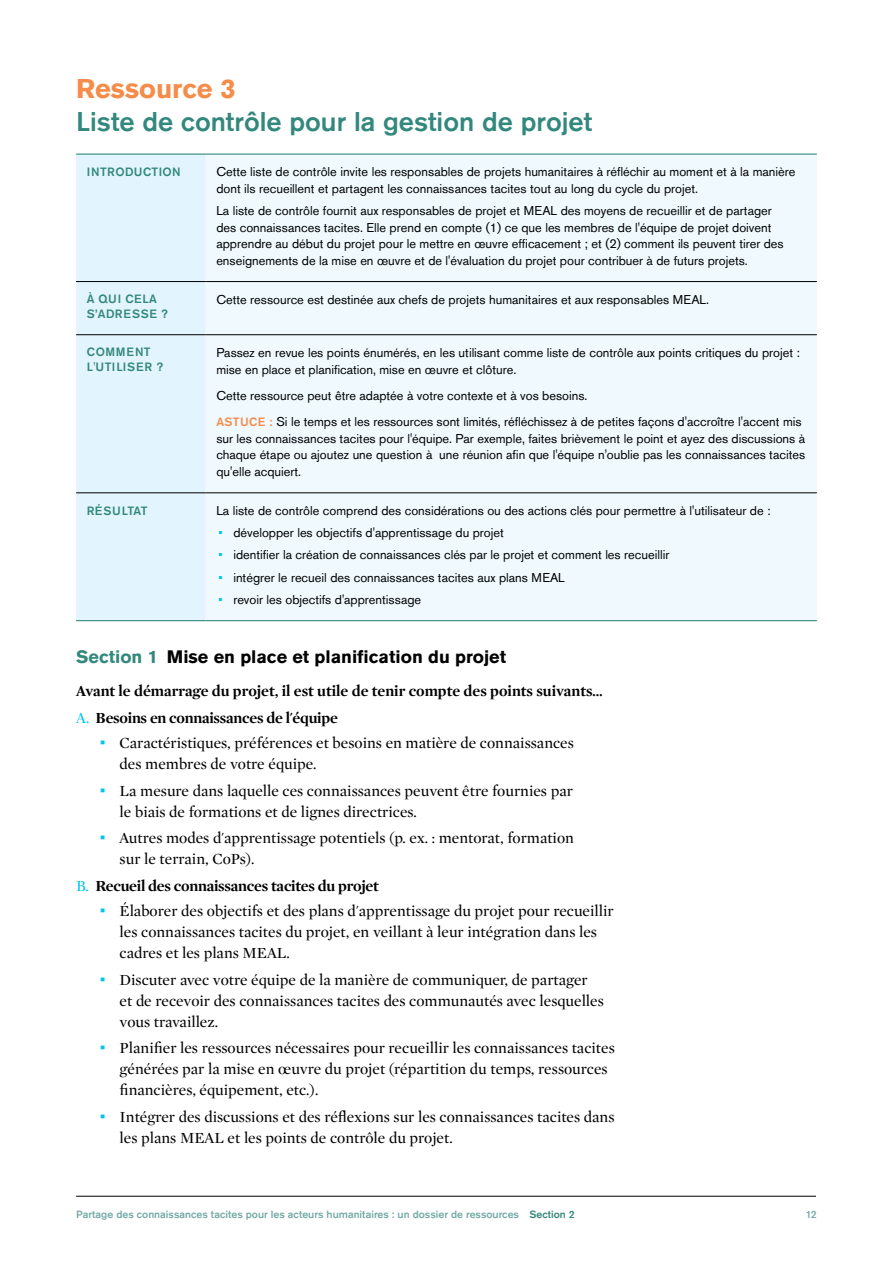
<style>
.page{position:relative;width:893px;height:1263px;background:#fff}
.page>*{position:absolute;margin:0;border:0;box-sizing:border-box;transform-origin:0 0}
.t1{font:500 27px "Akzidenz Grotesk Std";color:#33887d}
.t2{font:700 27px "Akzidenz Grotesk Std";color:#f68c4a}
.t3{font:700 18px "Akzidenz Grotesk Std";color:#000}
.t4{font:15.75px/21px "Mercury Display";color:#000}
.t5{font:700 15.75px/26.5px "Mercury Display";letter-spacing:-.015em;color:#000}
.t6{font:12.75px/16.5px "Akzidenz Grotesk Std";color:#000}
.t7{font:500 12px "Akzidenz Grotesk Std";letter-spacing:.035em;color:#33887d}
.t8{font:500 12px/14.4px "Akzidenz Grotesk Std";letter-spacing:.055em;color:#33887d}
.t9{font:500 12px/14.4px "Akzidenz Grotesk Std";letter-spacing:.075em;color:#33887d}
.t10{font:500 10.5px "Akzidenz Grotesk Std";color:#74aaa7}
.s1{font-weight:500;font-size:12px;color:#f68c4a}
.s2{color:#00c2f3}
.s3{color:#33887d}
.s4{font-weight:400;color:#00c2f3}
.s5{font-family:"Akzidenz Grotesk Std";font-weight:500;color:#00c2f3}
</style>
<div class="page">
<hr style="left:76px;top:1196px;width:740px;height:1px;background:#000">
<div style="left:76px;top:155px;width:130px;height:465px;background:#e2f4fd"></div>
<div style="left:206px;top:155px;width:611px;height:465px;background:#eff9fe"></div>
<hr style="left:76px;top:154px;width:130px;height:1px;background:#33887d">
<hr style="left:206px;top:154px;width:611px;height:1px;background:#33887d">
<hr style="left:76px;top:620px;width:130px;height:1px;background:#33887d">
<hr style="left:206px;top:620px;width:611px;height:1px;background:#33887d">
<hr style="left:76px;top:281px;width:130px;height:1px;background:#000">
<hr style="left:206px;top:281px;width:611px;height:1px;background:#000">
<hr style="left:76px;top:334px;width:130px;height:1px;background:#000">
<hr style="left:206px;top:334px;width:611px;height:1px;background:#000">
<hr style="left:76px;top:493px;width:130px;height:1px;background:#000">
<hr style="left:206px;top:493px;width:611px;height:1px;background:#000">
<h1 class="t2" style="left:76px;top:73px;width:161px">Ressource 3</h1>
<h1 class="t1" style="left:76px;top:104px;width:517px">Liste de contrôle pour la gestion de projet</h1>
<p class="t7" style="left:87px;top:164px;width:95px">INTRODUCTION</p>
<p class="t6" style="left:216px;top:164px;width:581px">Cette liste de contrôle invite les responsables de projets humanitaires à réfléchir au moment et à la manière dont ils recueillent et partagent les connaissances tacites tout au long du cycle du projet.</p>
<p class="t6" style="left:216px;top:202px;width:569px">La liste de contrôle fournit aux responsables de projet et MEAL des moyens de recueillir et de partager des connaissances tacites. Elle prend en compte (1) ce que les membres de l'équipe de projet doivent apprendre au début du projet pour le mettre en œuvre efficacement ; et (2) comment ils peuvent tirer des enseignements de la mise en œuvre et de l'évaluation du projet pour contribuer à de futurs projets.</p>
<p class="t8" style="left:87px;top:292px;width:83px">À QUI CELA<br>S’ADRESSE ?</p>
<p class="t6" style="left:216px;top:291px;width:494px">Cette ressource est destinée aux chefs de projets humanitaires et aux responsables MEAL.</p>
<p class="t9" style="left:87px;top:345px;width:78px">COMMENT<br>L'UTILISER ?</p>
<p class="t6" style="left:216px;top:344px;width:585px">Passez en revue les points énumérés, en les utilisant comme liste de contrôle aux points critiques du projet : mise en place et planification, mise en œuvre et clôture.</p>
<p class="t6" style="left:216px;top:382px;width:587px;line-height:26.4px">Cette ressource peut être adaptée à votre contexte et à vos besoins.<br><span class="s1">ASTUCE :</span> Si le temps et les ressources sont limités, réfléchissez à de petites façons d'accroître l'accent mis</p>
<p class="t6" style="left:216px;top:430px;width:590px;text-align:justify">sur les connaissances tacites pour l'équipe. Par exemple, faites brièvement le point et ayez des discussions à chaque étape ou ajoutez une question à une réunion afin que l'équipe n'oublie pas les connaissances tacites qu'elle acquiert.</p>
<p class="t7" style="left:87px;top:503px;width:62px">RÉSULTAT</p>
<p class="t6" style="left:216px;top:502px;width:556px">La liste de contrôle comprend des considérations ou des actions clés pour permettre à l'utilisateur de :</p>
<p class="t6" style="left:218px;top:524px;width:287px"><span class="s2">•</span> développer les objectifs d'apprentissage du projet</p>
<p class="t6" style="left:218px;top:547px;width:452px"><span class="s2">•</span> identifier la création de connaissances clés par le projet et comment les recueillir</p>
<p class="t6" style="left:218px;top:569px;width:348px"><span class="s2">•</span> intégrer le recueil des connaissances tacites aux plans MEAL</p>
<p class="t6" style="left:218px;top:591px;width:204px"><span class="s2">•</span> revoir les objectifs d'apprentissage</p>
<h2 class="t3" style="left:76px;top:647px;width:431px"><span class="s3">Section 1</span> Mise en place et planification du projet</h2>
<p class="t5" style="left:76px;top:677px;width:528px">Avant le démarrage du projet, il est utile de tenir compte des points suivants…<br><span class="s4">A.</span> Besoins en connaissances de l'équipe</p>
<p class="t4" style="left:120px;top:732px;width:456px;text-indent:-19px"><span class="s5">•</span> Caractéristiques, préférences et besoins en matière de connaissances des membres de votre équipe.</p>
<p class="t4" style="left:120px;top:779px;width:455px;text-indent:-19px"><span class="s5">•</span> La mesure dans laquelle ces connaissances peuvent être fournies par le biais de formations et de lignes directrices.</p>
<p class="t4" style="left:120px;top:827px;width:456px;text-indent:-19px"><span class="s5">•</span> Autres modes d'apprentissage potentiels (p. ex. : mentorat, formation sur le terrain, CoPs).</p>
<p class="t5" style="left:76px;top:872px;width:304px"><span class="s4">B.</span> Recueil des connaissances tacites du projet</p>
<p class="t4" style="left:120px;top:900px;width:496px;text-indent:-19px"><span class="s5">•</span> Élaborer des objectifs et des plans d'apprentissage du projet pour recueillir les connaissances tacites du projet, en veillant à leur intégration dans les cadres et les plans MEAL.</p>
<p class="t4" style="left:120px;top:968px;width:486px;text-indent:-19px"><span class="s5">•</span> Discuter avec votre équipe de la manière de communiquer, de partager et de recevoir des connaissances tacites des communautés avec lesquelles vous travaillez.</p>
<p class="t4" style="left:120px;top:1037px;width:497px;text-indent:-19px"><span class="s5">•</span> Planifier les ressources nécessaires pour recueillir les connaissances tacites générées par la mise en œuvre du projet (répartition du temps, ressources financières, équipement, etc.).</p>
<p class="t4" style="left:120px;top:1105px;width:496px;text-indent:-19px"><span class="s5">•</span> Intégrer des discussions et des réflexions sur les connaissances tacites dans les plans MEAL et les points de contrôle du projet.</p>
<p class="t10" style="left:76px;top:1208px;width:500px">Partage des connaissances tacites pour les acteurs humanitaires : un dossier de ressources <span class="s3">Section 2</span></p>
<p class="t10" style="left:806px;top:1208px;width:13px">12</p>
</div>
